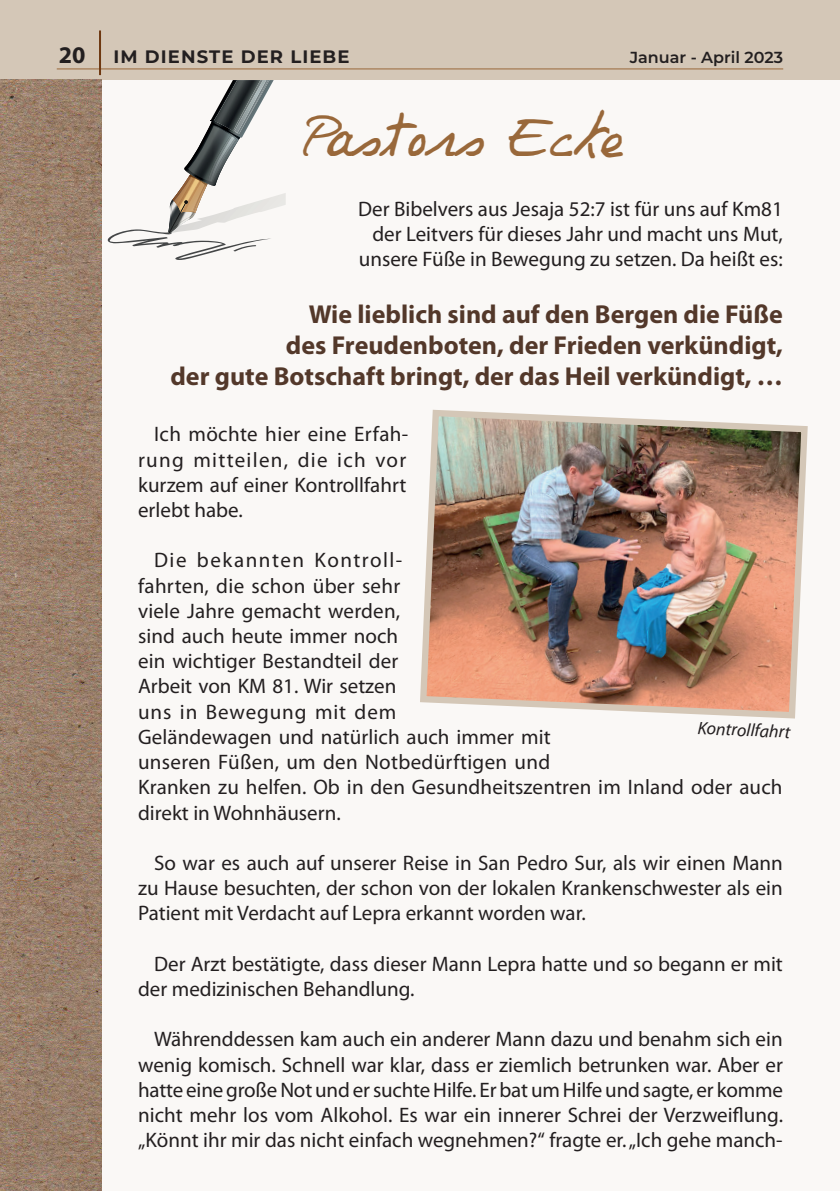
<style>
.page{position:relative;width:840px;height:1191px;background:#fff}
.page>*{position:absolute;margin:0;border:0;box-sizing:border-box;transform-origin:0 0}
.t1{font:48px "Philing";color:#99683a}
.t2{font:700 26px/31.2px "Myriad Pro";color:#53382a;text-align:right}
.t3{font:21px/25.2px "Myriad Pro";color:#231f20;text-align:justify}
.t4{font:700 18px "Montserrat";letter-spacing:.06em;color:#231f20}
.t5{font:italic 18px "Myriad Pro";color:#231f20}
.t6{font:600 16px "Montserrat";color:#231f20}
.s1{font-family:"Myriad Pro";font-size:24px}
</style>
<div class="page">
<div style="left:0;top:0;width:839px;height:1191px;background:#faf8f6"></div>
<div style="left:0;top:0;width:839px;height:80px;background:#d4c7b7"></div>
<hr style="left:57px;top:68px;width:725px;height:1px;background:#99683a">
<hr style="left:99px;top:30px;width:2px;height:45px;background:#6e3811">
<svg style="left:107px;top:120px;width:178px;height:140px"></svg>
<img style="left:211px;top:80px;width:62px;height:58px">
<img style="left:213px;top:80px;width:56px;height:55px">
<img style="left:233px;top:80px;width:35px;height:54px">
<img style="left:234px;top:80px;width:32px;height:53px">
<img style="left:174px;top:200px;width:20px;height:15px">
<img style="left:171px;top:215px;width:8px;height:15px">
<img style="left:0;top:80px;width:101px;height:1111px">
<img style="left:420px;top:409px;width:388px;height:310px">
<p class="t4" style="left:59px;top:43px;width:292px"><span class="s1">20</span> IM DIENSTE DER LIEBE</p>
<p class="t6" style="left:629px;top:46px;width:155px">Januar - April 2023</p>
<h1 class="t1" style="left:303px;top:111px;width:319px">Pastors Ecke</h1>
<p class="t3" style="left:358px;top:196px;width:426px;text-align:right">Der Bibelvers aus Jesaja 52:7 ist für uns auf Km81 der Leitvers für dieses Jahr und macht uns Mut, unsere Füße in Bewegung zu setzen. Da heißt es:</p>
<p class="t2" style="left:170px;top:297px;width:613px">Wie lieblich sind auf den Bergen die Füße<br>des Freudenboten, der Frieden verkündigt,<br>der gute Botschaft bringt, der das Heil verkündigt, …</p>
<p class="t3" style="left:138px;top:421px;width:271px;text-indent:16px">Ich möchte hier eine Erfah&shy;rung mitteilen, die ich vor kurzem auf einer Kontrollfahrt erlebt habe.</p>
<p class="t3" style="left:138px;top:547px;width:645px;text-align:left;text-indent:16px">Die bekannten Kontroll-<br>fahrten, die schon über sehr<br>viele Jahre gemacht werden,<br>sind auch heute immer noch<br>ein wichtiger Bestandteil der<br>Arbeit von KM 81. Wir setzen<br>uns in Bewegung mit dem<br>Geländewagen und natürlich auch immer mit<br>unseren Füßen, um den Notbedürftigen und<br>Kranken zu helfen. Ob in den Gesundheitszentren im Inland oder auch direkt in Wohnhäusern.</p>
<p class="t3" style="left:138px;top:850px;width:646px;text-indent:16px">So war es auch auf unserer Reise in San Pedro Sur, als wir einen Mann zu Hause besuchten, der schon von der lokalen Krankenschwester als ein Patient mit Verdacht auf Lepra erkannt worden war.</p>
<p class="t3" style="left:138px;top:950px;width:646px;text-indent:16px">Der Arzt bestätigte, dass dieser Mann Lepra hatte und so begann er mit der medizinischen Behandlung.</p>
<p class="t3" style="left:138px;top:1026px;width:646px;text-indent:16px">Währenddessen kam auch ein anderer Mann dazu und benahm sich ein wenig komisch. Schnell war klar, dass er ziemlich betrunken war. Aber er hatte eine große Not und er suchte Hilfe. Er bat um Hilfe und sagte, er komme nicht mehr los vom Alkohol. Es war ein innerer Schrei der Verzweiflung. „Könnt ihr mir das nicht einfach wegnehmen?“ fragte er. „Ich gehe manch-</p>
<p class="t5" style="left:698px;top:716px;width:94px;rotate:3deg">Kontrollfahrt</p>
</div>
